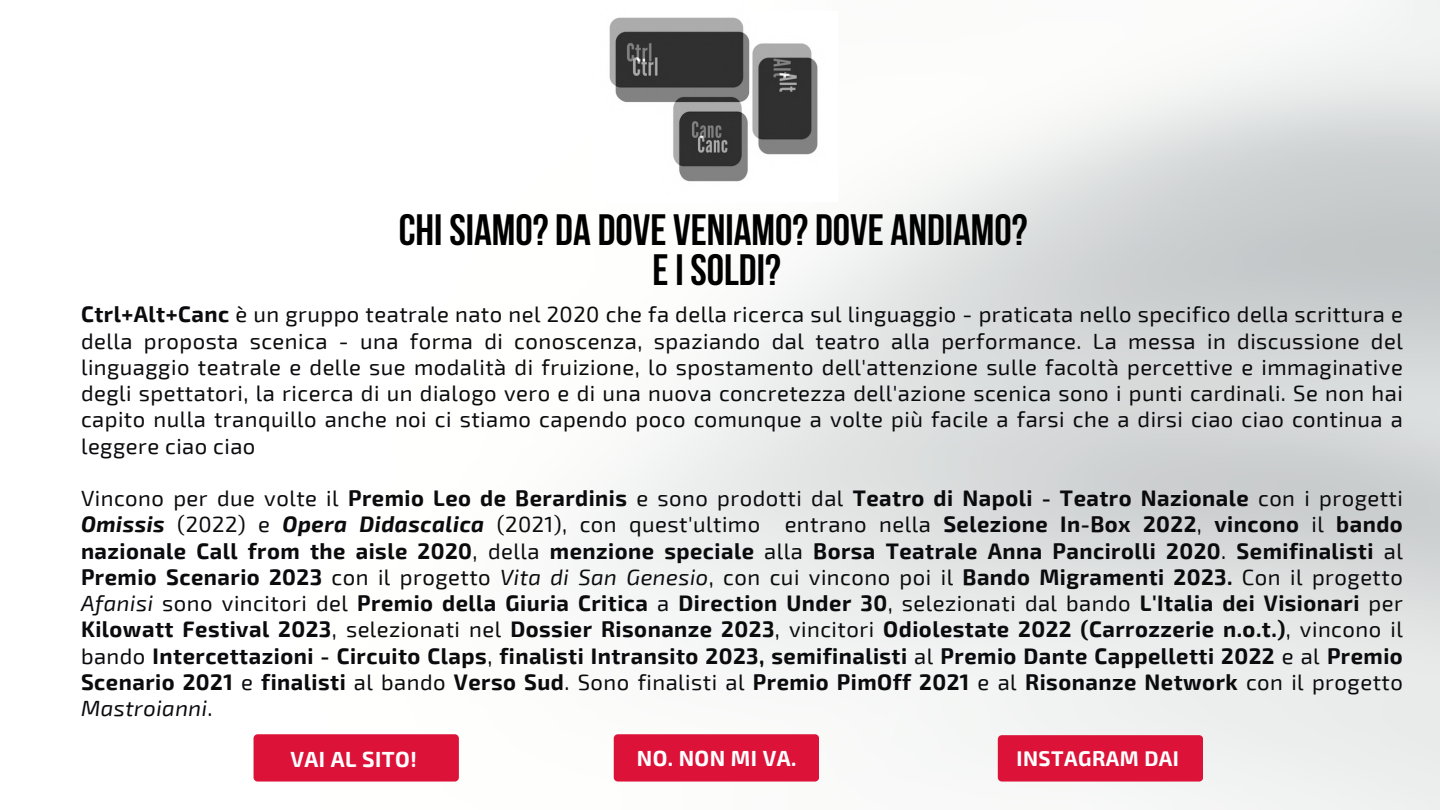
<style>
.page{position:relative;width:1440px;height:810px;background:#fff}
.page>*{position:absolute;margin:0;border:0;box-sizing:border-box;transform-origin:0 0}
.t1{font:700 43.7px "Bebas Neue";color:#000}
.t2{font:700 22px/26.2px "Exo 2";letter-spacing:.02em;color:#0b0b0e;text-align:justify}
.t3{font:22px/26.2px "Exo 2";letter-spacing:.02em;color:#0b0b0e;text-align:justify}
.t4{font:700 21.4px "Exo 2";letter-spacing:.02em;color:#fff}
.t5{font:700 20.8px "Exo 2";letter-spacing:.02em;color:#fff}
.s1{font-weight:700}
.s2{font-weight:400}
.s3{font-style:italic}
.s4{font-weight:400;font-style:italic}
</style>
<div class="page">
<div style="left:254px;top:734px;width:205px;height:48px;background:#dc1238;border-radius:4px"></div>
<div style="left:614px;top:734px;width:205px;height:48px;background:#dc1238;border-radius:4px"></div>
<div style="left:998px;top:735px;width:205px;height:47px;background:#dc1238;border-radius:4px"></div>
<img style="left:609px;top:17px;width:209px;height:165px">
<p class="t1" style="left:399px;top:212px;width:630px">CHI SIAMO? DA DOVE VENIAMO? DOVE ANDIAMO?</p>
<p class="t1" style="left:652px;top:252px;width:130px">EI SOLDI?</p>
<p class="t3" style="left:81px;top:300px;width:1323px"><span class="s1">Ctrl+Alt+Canc</span> è un gruppo teatrale nato nel 2020 che fa della ricerca sul linguaggio - praticata nello specifico della scrittura e della proposta scenica - una forma di conoscenza, spaziando dal teatro alla performance. La messa in discussione del linguaggio teatrale e delle sue modalità di fruizione, lo spostamento dell'attenzione sulle facoltà percettive e immaginative degli spettatori, la ricerca di un dialogo vero e di una nuova concretezza dell'azione scenica sono i punti cardinali. Se non hai capito nulla tranquillo anche noi ci stiamo capendo poco comunque a volte più facile a farsi che a dirsi ciao ciao continua a leggere ciao ciao</p>
<p class="t2" style="left:81px;top:484px;width:1323px"><span class="s2">Vincono per due volte il</span> Premio Leo de Berardinis <span class="s2">e sono prodotti dal</span> Teatro di Napoli - Teatro Nazionale <span class="s2">con i progetti </span><span class="s3">Omissis</span> <span class="s2">(2022) e</span> <span class="s3">Opera Didascalica</span> <span class="s2">(2021), con quest'ultimo entrano nella</span> Selezione In-Box 2022<span class="s2">,</span> vincono <span class="s2">il</span> bando nazionale Call from the aisle 2020<span class="s2">, della</span> menzione speciale <span class="s2">alla</span> Borsa Teatrale Anna Pancirolli 2020<span class="s2">.</span> Semifinalisti <span class="s2">al </span>Premio Scenario 2023 <span class="s2">con il progetto</span> <span class="s4">Vita di San Genesio</span><span class="s2">, con cui vincono poi il</span> Bando Migramenti 2023. <span class="s2">Con il progetto </span><span class="s4">Afanisi</span> <span class="s2">sono vincitori del</span> Premio della Giuria Critica <span class="s2">a</span> Direction Under 30<span class="s2">, selezionati dal bando</span> L'Italia dei Visionari <span class="s2">per </span>Kilowatt Festival 2023<span class="s2">, selezionati nel</span> Dossier Risonanze 2023<span class="s2">, vincitori</span> Odiolestate 2022 (Carrozzerie n.o.t.)<span class="s2">, vincono il bando</span> Intercettazioni - Circuito Claps<span class="s2">,</span> finalisti Intransito 2023, semifinalisti <span class="s2">al</span> Premio Dante Cappelletti 2022 <span class="s2">e al</span> Premio Scenario 2021 <span class="s2">e</span> finalisti <span class="s2">al bando</span> Verso Sud<span class="s2">. Sono finalisti al</span> Premio PimOff 2021 <span class="s2">e al</span> Risonanze Network <span class="s2">con il progetto </span><span class="s4">Mastroianni</span><span class="s2">.</span></p>
<p class="t4" style="left:290px;top:745px;width:128px">VAI AL SITO!</p>
<p class="t4" style="left:637px;top:745px;width:161px">NO. NON MI VA.</p>
<p class="t5" style="left:1017px;top:745px;width:164px">INSTAGRAM DAI</p>
</div>
